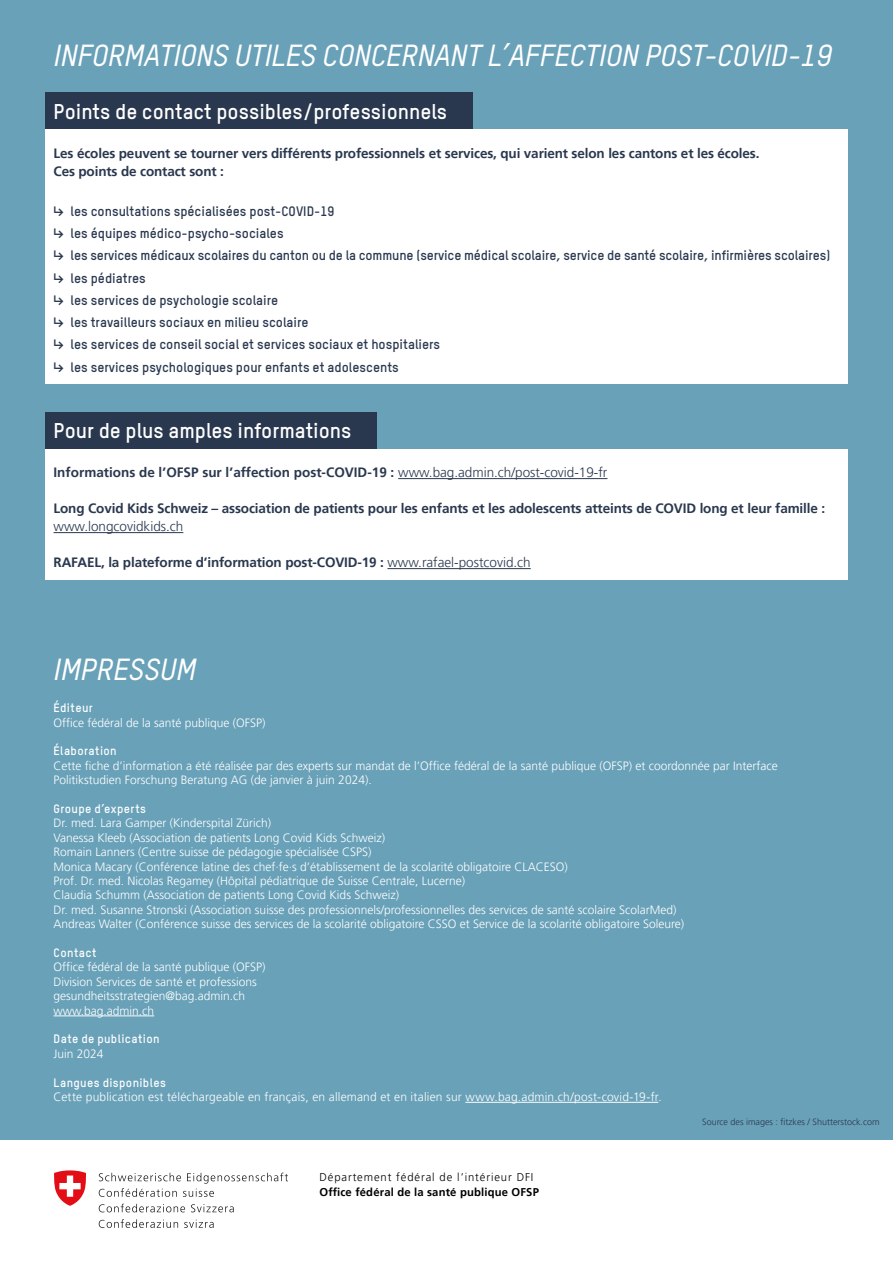
<style>
.page{position:relative;width:893px;height:1263px;background:#fff}
.page>*{position:absolute;margin:0;border:0;box-sizing:border-box;transform-origin:0 0}
.t1{font:italic 500 30px "TSTAR";letter-spacing:-.01em;color:#fff}
.t2{font:700 21px "TSTAR";color:#fff}
.t3{font:700 13.5px/18px "Frutiger LT Pro";letter-spacing:-.01em;color:#2a384f}
.t4{font:700 13.5px "TSTAR";color:#2a384f}
.t5{font:300 12px/14.4px "Frutiger LT Pro";color:#fff}
.t6{font:700 12px "TSTAR";letter-spacing:.03em;color:#fff}
.t7{font:300 11.25px/15.6px "Frutiger LT Pro";letter-spacing:.08em;color:#000}
.t8{font:300 9px "Frutiger LT Pro";color:#2a384f}
.s1{font-family:"Akkurat LL"}
.s2{font-weight:300}
.s3{font-weight:700}
</style>
<div class="page">
<div style="left:0;top:0;width:893px;height:1140px;background:#69a1b8"></div>
<hr style="left:54px;top:1015px;width:100px;height:1px;background:#fff">
<hr style="left:465px;top:1102px;width:193px;height:1px;background:#fff">
<div style="left:45px;top:93px;width:428px;height:46px;background:#2a384f"></div>
<div style="left:45px;top:130px;width:803px;height:22px;background:#fff"></div>
<div style="left:45px;top:148px;width:803px;height:40px;background:#fff"></div>
<div style="left:45px;top:184px;width:803px;height:22px;background:#fff"></div>
<div style="left:45px;top:205px;width:803px;height:23px;background:#fff"></div>
<div style="left:45px;top:228px;width:803px;height:22px;background:#fff"></div>
<div style="left:45px;top:250px;width:803px;height:22px;background:#fff"></div>
<div style="left:45px;top:272px;width:803px;height:23px;background:#fff"></div>
<div style="left:45px;top:294px;width:803px;height:23px;background:#fff"></div>
<div style="left:45px;top:317px;width:803px;height:22px;background:#fff"></div>
<div style="left:45px;top:339px;width:803px;height:22px;background:#fff"></div>
<div style="left:45px;top:361px;width:803px;height:23px;background:#fff"></div>
<div style="left:45px;top:412px;width:332px;height:47px;background:#2a384f"></div>
<div style="left:45px;top:449px;width:803px;height:22px;background:#fff"></div>
<div style="left:45px;top:467px;width:803px;height:22px;background:#fff"></div>
<hr style="left:398px;top:478px;width:209px;height:1px;background:#2a384f">
<div style="left:45px;top:485px;width:803px;height:22px;background:#fff"></div>
<div style="left:45px;top:503px;width:803px;height:40px;background:#fff"></div>
<hr style="left:54px;top:532px;width:129px;height:1px;background:#2a384f">
<div style="left:45px;top:539px;width:803px;height:22px;background:#fff"></div>
<div style="left:45px;top:557px;width:803px;height:22px;background:#fff"></div>
<hr style="left:387px;top:568px;width:144px;height:1px;background:#2a384f">
<svg style="left:99px;top:1172px;width:189px;height:25px"></svg>
<svg style="left:99px;top:1204px;width:86px;height:8px"></svg>
<svg style="left:191px;top:1204px;width:43px;height:8px"></svg>
<svg style="left:99px;top:1219px;width:79px;height:9px"></svg>
<svg style="left:184px;top:1219px;width:30px;height:9px"></svg>
<svg style="left:54px;top:1170px;width:32px;height:36px"></svg>
<h1 class="t1" style="left:54px;top:37px;width:780px">INFORMATIONS UTILES CONCERNANT L’AFFECTION POST-COVID-19</h1>
<h2 class="t2" style="left:54px;top:98px;width:395px">Points de contact possibles/professionnels</h2>
<p class="t3" style="left:54px;top:144px;width:707px">Les écoles peuvent se tourner vers différents professionnels et services, qui varient selon les cantons et les écoles.<br>Ces points de contact sont :</p>
<p class="t4" style="left:54px;top:203px;width:282px"><span class="s1">↳</span> les consultations spécialisées post-COVID-19</p>
<p class="t4" style="left:54px;top:225px;width:232px"><span class="s1">↳</span> les équipes médico-psycho-sociales</p>
<p class="t4" style="left:54px;top:247px;width:778px"><span class="s1">↳</span> les services médicaux scolaires du canton ou de la commune (service médical scolaire, service de santé scolaire, infirmières scolaires)</p>
<p class="t4" style="left:54px;top:269px;width:94px"><span class="s1">↳</span> les pédiatres</p>
<p class="t4" style="left:54px;top:292px;width:226px"><span class="s1">↳</span> les services de psychologie scolaire</p>
<p class="t4" style="left:54px;top:314px;width:257px"><span class="s1">↳</span> les travailleurs sociaux en milieu scolaire</p>
<p class="t4" style="left:54px;top:336px;width:388px"><span class="s1">↳</span> les services de conseil social et services sociaux et hospitaliers</p>
<p class="t4" style="left:54px;top:358px;width:347px"><span class="s1">↳</span> les services psychologiques pour enfants et adolescents</p>
<h2 class="t2" style="left:54px;top:417px;width:299px">Pour de plus amples informations</h2>
<p class="t3" style="left:54px;top:464px;width:555px">Informations de l’OFSP sur l’affection post-COVID-19 : <span class="s2">www.bag.admin.ch/post-covid-19-fr</span></p>
<p class="t3" style="left:54px;top:500px;width:773px">Long Covid Kids Schweiz – association de patients pour les enfants et les adolescents atteints de COVID long et leur famille : <span class="s2">www.longcovidkids.ch</span></p>
<p class="t3" style="left:54px;top:554px;width:479px">RAFAEL, la plateforme d’information post-COVID-19 : <span class="s2">www.rafael-postcovid.ch</span></p>
<h1 class="t1" style="left:54px;top:651px;width:144px">IMPRESSUM</h1>
<p class="t6" style="left:54px;top:700px;width:41px">Éditeur</p>
<p class="t5" style="left:54px;top:715px;width:213px">Office fédéral de la santé publique (OFSP)</p>
<p class="t6" style="left:54px;top:744px;width:65px">Élaboration</p>
<p class="t5" style="left:54px;top:758px;width:726px">Cette fiche d’information a été réalisée par des experts sur mandat de l’Office fédéral de la santé publique (OFSP) et coordonnée par Interface<br>Politikstudien Forschung Beratung AG (de janvier à juin 2024).</p>
<p class="t6" style="left:54px;top:801px;width:94px">Groupe d’experts</p>
<p class="t5" style="left:54px;top:816px;width:219px">Dr. med. Lara Gamper (Kinderspital Zürich)</p>
<p class="t5" style="left:54px;top:830px;width:333px">Vanessa Kleeb (Association de patients Long Covid Kids Schweiz)</p>
<p class="t5" style="left:54px;top:845px;width:319px">Romain Lanners (Centre suisse de pédagogie spécialisée CSPS)</p>
<p class="t5" style="left:54px;top:859px;width:516px">Monica Macary (Conférence latine des chef·fe·s d’établissement de la scolarité obligatoire CLACESO)</p>
<p class="t5" style="left:54px;top:874px;width:413px">Prof. Dr. med. Nicolas Regamey (Hôpital pédiatrique de Suisse Centrale, Lucerne)</p>
<p class="t5" style="left:54px;top:888px;width:347px">Claudia Schumm (Association de patients Long Covid Kids Schweiz)</p>
<p class="t5" style="left:54px;top:902px;width:624px">Dr. med. Susanne Stronski (Association suisse des professionnels/professionnelles des services de santé scolaire ScolarMed)</p>
<p class="t5" style="left:54px;top:917px;width:632px">Andreas Walter (Conférence suisse des services de la scolarité obligatoire CSSO et Service de la scolarité obligatoire Soleure)</p>
<p class="t6" style="left:54px;top:945px;width:45px">Contact</p>
<p class="t5" style="left:54px;top:960px;width:213px">Office fédéral de la santé publique (OFSP)</p>
<p class="t5" style="left:54px;top:974px;width:205px">Division Services de santé et professions</p>
<p class="t5" style="left:54px;top:989px;width:193px">gesundheitsstrategien@bag.admin.ch</p>
<p class="t5" style="left:54px;top:1003px;width:102px">www.bag.admin.ch</p>
<p class="t6" style="left:54px;top:1032px;width:107px">Date de publication</p>
<p class="t5" style="left:54px;top:1046px;width:52px">Juin 2024</p>
<p class="t6" style="left:54px;top:1075px;width:114px">Langues disponibles</p>
<p class="t5" style="left:54px;top:1090px;width:610px">Cette publication est téléchargeable en français, en allemand et en italien sur www.bag.admin.ch/post-covid-19-fr.</p>
<p class="t7" style="left:320px;top:1169px;width:221px">Département fédéral de l’intérieur DFI<br><span class="s3">Office fédéral de la santé publique OFSP</span></p>
<p class="t8" style="left:702px;top:1117px;width:179px">Source des images : fitzkes / Shutterstock.com</p>
</div>
